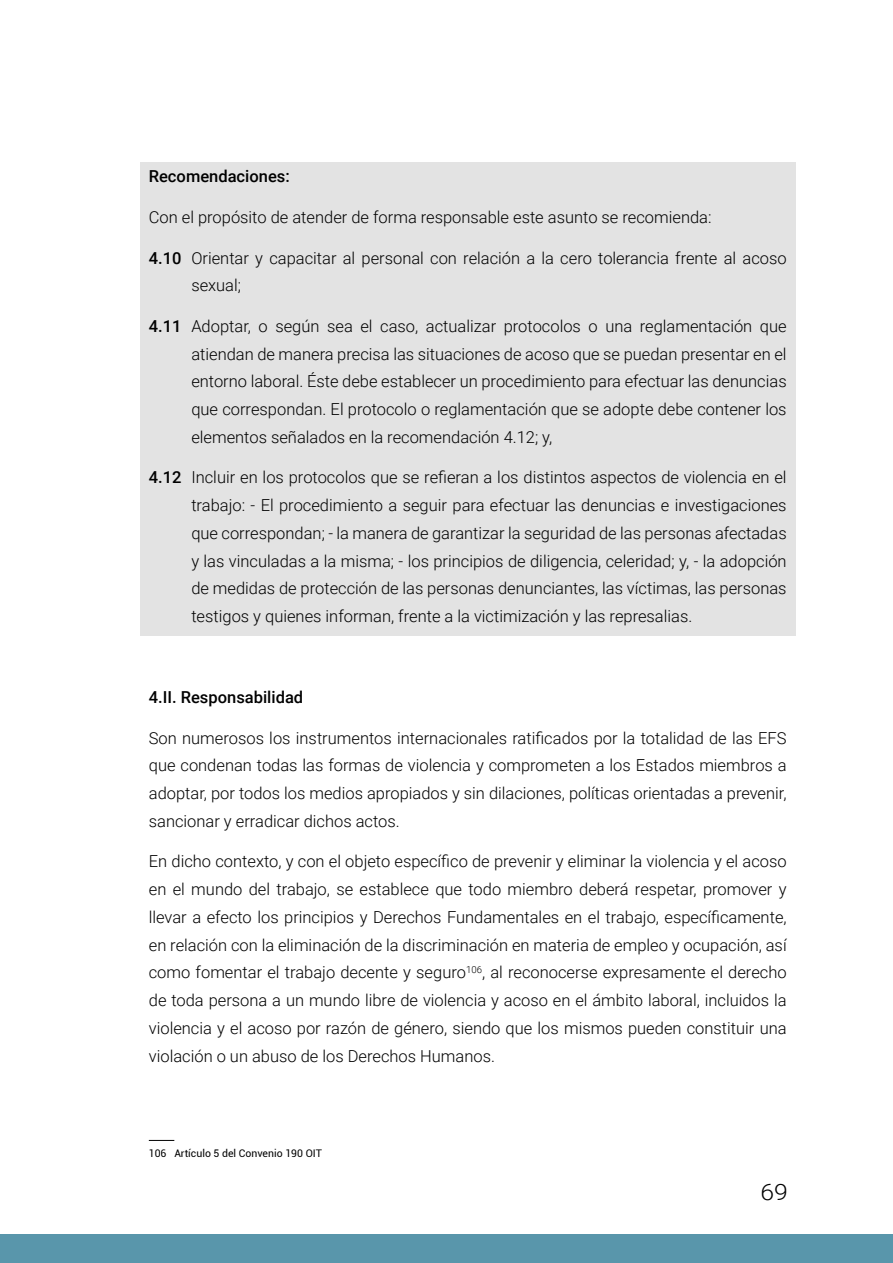
<style>
.page{position:relative;width:893px;height:1263px;background:#fff}
.page>*{position:absolute;margin:0;border:0;box-sizing:border-box;transform-origin:0 0}
.t1{font:300 22.5px "Roboto";color:#000;scale:1.1 1}
.t2{font:300 16.5px/27.8px "Roboto";color:#000;text-align:justify}
.t3{font:500 16.5px "Roboto";color:#000}
.t4{font:10.5px "Roboto";color:#000}
.s1{font-weight:500}
</style>
<div class="page">
<div style="left:140px;top:163px;width:656px;height:473px;background:#e3e3e3"></div>
<svg style="left:149px;top:1140px;width:25px;height:1px"></svg>
<div style="left:0;top:1234px;width:893px;height:29px;background:#5996ab"></div>
<p class="t3" style="left:149px;top:165px;width:142px">Recomendaciones:</p>
<p class="t2" style="left:149px;top:203px;width:564px">Con el propósito de atender de forma responsable este asunto se recomienda:</p>
<p class="t2" style="left:191px;top:243px;width:597px;text-indent:-43px"><span class="s1">4.10</span> Orientar y capacitar al personal con relación a la cero tolerancia frente al acoso sexual;</p>
<p class="t2" style="left:191px;top:311px;width:597px;text-indent:-43px"><span class="s1">4.11</span> Adoptar, o según sea el caso, actualizar protocolos o una reglamentación que atiendan de manera precisa las situaciones de acoso que se puedan presentar en el entorno laboral. Éste debe establecer un procedimiento para efectuar las denuncias que correspondan. El protocolo o reglamentación que se adopte debe contener los elementos señalados en la recomendación 4.12; y,</p>
<p class="t2" style="left:191px;top:463px;width:597px;text-indent:-43px"><span class="s1">4.12</span> Incluir en los protocolos que se refieran a los distintos aspectos de violencia en el trabajo: - El procedimiento a seguir para efectuar las denuncias e investigaciones que correspondan; - la manera de garantizar la seguridad de las personas afectadas y las vinculadas a la misma; - los principios de diligencia, celeridad; y, - la adopción de medidas de protección de las personas denunciantes, las víctimas, las personas testigos y quienes informan, frente a la victimización y las represalias.</p>
<p class="t3" style="left:149px;top:686px;width:156px">4.II. Responsabilidad</p>
<p class="t2" style="left:149px;top:723px;width:639px">Son numerosos los instrumentos internacionales ratificados por la totalidad de las EFS que condenan todas las formas de violencia y comprometen a los Estados miembros a adoptar, por todos los medios apropiados y sin dilaciones, políticas orientadas a prevenir, sancionar y erradicar dichos actos.</p>
<p class="t2" style="left:149px;top:847px;width:639px">En dicho contexto, y con el objeto específico de prevenir y eliminar la violencia y el acoso en el mundo del trabajo, se establece que todo miembro deberá respetar, promover y llevar a efecto los principios y Derechos Fundamentales en el trabajo, específicamente, en relación con la eliminación de la discriminación en materia de empleo y ocupación, así como fomentar el trabajo decente y seguro<sup>106</sup>, al reconocerse expresamente el derecho de toda persona a un mundo libre de violencia y acoso en el ámbito laboral, incluidos la violencia y el acoso por razón de género, siendo que los mismos pueden constituir una violación o un abuso de los Derechos Humanos.</p>
<p class="t4" style="left:149px;top:1145px;width:175px">106 Artículo 5 del Convenio 190 OIT</p>
<h1 class="t1" style="left:760px;top:1176px;width:26px">69</h1>
</div>
